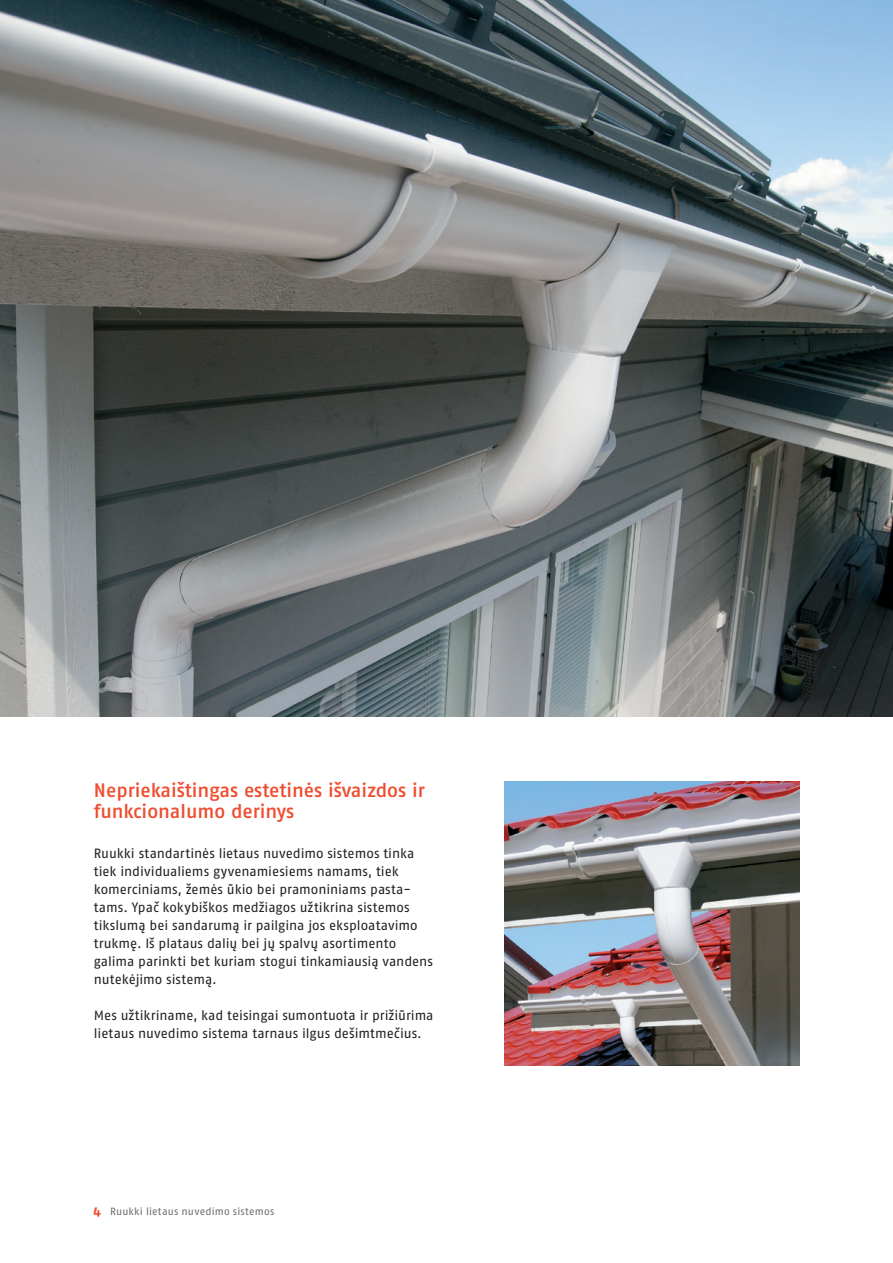
<style>
.page{position:relative;width:893px;height:1263px;background:#fff}
.page>*{position:absolute;margin:0;border:0;box-sizing:border-box;transform-origin:0 0}
.t1{font:500 19.5px/21px "Fago Pro";letter-spacing:-.005em;color:#ef4d2f}
.t2{font:13.5px/18px "Fago Pro";letter-spacing:-.005em;color:#231f20}
.t3{font:10.5px "Fago Pro";letter-spacing:.015em;color:#6c6d70}
.s1{font-weight:700;font-size:13.5px;color:#ef4d2f}
</style>
<div class="page">
<img style="left:0;top:0;width:893px;height:717px">
<img style="left:504px;top:781px;width:295px;height:285px">
<h1 class="t1" style="left:94px;top:779px;width:333px">Nepriekaištingas estetinės išvaizdos ir funkcionalumo derinys</h1>
<p class="t2" style="left:94px;top:844px;width:341px">Ruukki standartinės lietaus nuvedimo sistemos tinka tiek individualiems gyvenamiesiems namams, tiek komerciniams, žemės ūkio bei pramoniniams pasta&shy;tams. Ypač kokybiškos medžiagos užtikrina sistemos tikslumą bei sandarumą ir pailgina jos eksploatavimo trukmę. Iš plataus dalių bei jų spalvų asortimento galima parinkti bet kuriam stogui tinkamiausią vandens nutekėjimo sistemą.</p>
<p class="t2" style="left:94px;top:1006px;width:341px">Mes užtikriname, kad teisingai sumontuota ir prižiūrima lietaus nuvedimo sistema tarnaus ilgus dešimtmečius.</p>
<p class="t3" style="left:94px;top:1205px;width:183px"><span class="s1">4</span> Ruukki lietaus nuvedimo sistemos</p>
</div>
